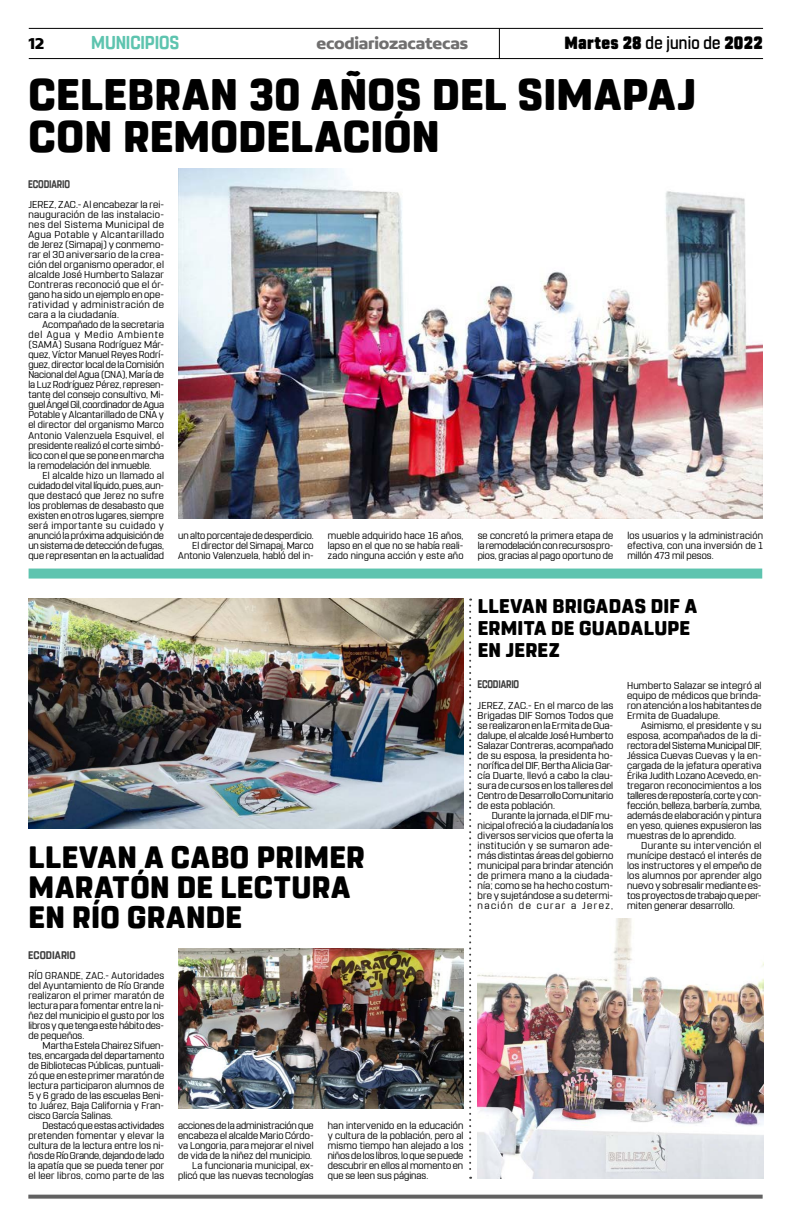
<style>
.page{position:relative;width:791px;height:1225px;background:#fff}
.page>*{position:absolute;margin:0;border:0;box-sizing:border-box;transform-origin:0 0}
.t1{font:800 44px/42px "Rohn Rounded";letter-spacing:.01em;color:#000}
.t2{font:800 30.8px/30px "Rohn Rounded";letter-spacing:.02em;color:#000}
.t3{font:800 19.8px/22px "Rohn Rounded";letter-spacing:.02em;color:#000}
.t4{font:700 18.6px "Rohn Rounded";letter-spacing:-.01em;color:#5ec4af;scale:.91 1}
.t5{font:900 17.6px "Rohn Rounded";letter-spacing:.015em;color:#000;scale:.91 1}
.t6{font:700 16.9px "Concord";letter-spacing:-.01em;color:#706f6f}
.t7{font:700 16.9px "Concord";color:#000}
.t8{font:700 11px "Rohn Rounded";letter-spacing:-.01em;color:#3d3d3d;scale:.83 1}
.t9{font:700 11px "Rohn Rounded";letter-spacing:-.01em;color:#3d3d3d;scale:.91 1}
.t10{font:10px/10px "Rohn Rounded";letter-spacing:.005em;color:#000;text-align:justify}
.s1{font-weight:500}
</style>
<div class="page">
<hr style="left:29px;top:28px;width:734px;height:1px;background:#000">
<hr style="left:29px;top:58px;width:734px;height:1px;background:#000">
<hr style="left:499px;top:28px;width:1px;height:31px;background:#000">
<svg style="left:28px;top:1194px;width:735px;height:4px;background:#7a7a7a"></svg>
<div style="left:29px;top:568px;width:733px;height:10px;background:#5ec4af"></div>
<svg style="left:469px;top:598px;width:2px;height:580px"></svg>
<img style="left:178px;top:168px;width:585px;height:350px">
<img style="left:178px;top:948px;width:285px;height:160px">
<img style="left:29px;top:598px;width:434px;height:230px">
<img style="left:478px;top:918px;width:285px;height:260px">
<h3 class="t7" style="left:28px;top:33px;width:18px">12</h3>
<h3 class="t4" style="left:91px;top:32px;width:98px">MUNICIPIOS</h3>
<h3 class="t6" style="left:316px;top:33px;width:153px">ecodiariozacatecas</h3>
<h3 class="t5" style="left:565px;top:33px;width:219px">Martes 28 <span class="s1">de junio de</span> 2022</h3>
<h1 class="t1" style="left:29px;top:74px;width:669px">CELEBRAN 30 AÑOS DEL SIMAPAJ<br>CON REMODELACIÓN</h1>
<p class="t8" style="left:28px;top:177px;width:52px">ECODIARIO</p>
<p class="t10" style="left:28px;top:200px;width:137px">JEREZ, ZAC.- Al encabezar la rei&shy;nauguración de las instalacio&shy;nes del Sistema Municipal de Agua Potable y Alcantarillado de Jerez (Simapaj) y conmemo&shy;rar el 30 aniversario de la crea&shy;ción del organismo operador, el alcalde José Humberto Salazar Contreras reconoció que el ór&shy;gano ha sido un ejemplo en ope&shy;ratividad y administración de cara a la ciudadanía.</p>
<p class="t10" style="left:28px;top:320px;width:137px;text-indent:14px">Acompañado de la secretaria del Agua y Medio Ambiente (SAMA) Susana Rodríguez Már&shy;quez, Víctor Manuel Reyes Rodrí&shy;guez, director local de la Comisión Nacional del Agua (CNA), María de la Luz Rodríguez Pérez, represen&shy;tante del consejo consultivo, Mi&shy;guel Ángel Gil, coordinador de Agua Potable y Alcantarillado de CNA y el director del organismo Marco Antonio Valenzuela Esquivel, el presidente realizó el corte simbó&shy;lico con el que se pone en marcha la remodelación del inmueble.</p>
<p class="t10" style="left:28px;top:470px;width:137px;text-indent:14px">El alcalde hizo un llamado al cuidado del vital líquido, pues, aun&shy;que destacó que Jerez no sufre los problemas de desabasto que existen en otros lugares, siempre será importante su cuidado y anunció la próxima adquisición de un sistema de detección de fugas, que representan en la actualidad</p>
<p class="t10" style="left:178px;top:530px;width:137px;text-align:right">un alto porcentaje de desperdicio.<br>El director del Simapaj, Marco<br>Antonio Valenzuela, habló del in-</p>
<p class="t10" style="left:328px;top:530px;width:137px">mueble adquirido hace 16 años, lapso en el que no se había reali&shy;zado ninguna acción y este año</p>
<p class="t10" style="left:478px;top:530px;width:137px">se concretó la primera etapa de la remodelación con recursos pro&shy;pios, gracias al pago oportuno de</p>
<p class="t10" style="left:627px;top:530px;width:137px">los usuarios y la administración efectiva, con una inversión de 1 millón 473 mil pesos.</p>
<h3 class="t3" style="left:478px;top:595px;width:221px">LLEVAN BRIGADAS DIF A<br>ERMITA DE GUADALUPE<br>EN JEREZ</h3>
<h2 class="t2" style="left:29px;top:842px;width:338px">LLEVAN A CABO PRIMER<br>MARATÓN DE LECTURA<br>EN RÍO GRANDE</h2>
<p class="t9" style="left:28px;top:949px;width:54px">ECODIARIO</p>
<p class="t10" style="left:28px;top:970px;width:137px">RÍO GRANDE, ZAC.- Autoridades del Ayuntamiento de Río Grande realizaron el primer maratón de lectura para fomentar entre la ni&shy;ñez del municipio el gusto por los libros y que tenga este hábito des&shy;de pequeños.</p>
<p class="t10" style="left:28px;top:1040px;width:137px;text-indent:14px">Martha Estela Chairez Sifuen&shy;tes, encargada del departamento de Bibliotecas Públicas, puntuali&shy;zó que en este primer maratón de lectura participaron alumnos de 5 y 6 grado de las escuelas Beni&shy;to Juárez, Baja California y Fran&shy;cisco García Salinas.</p>
<p class="t10" style="left:28px;top:1120px;width:137px;text-indent:14px">Destacó que estas actividades pretenden fomentar y elevar la cultura de la lectura entre los ni&shy;ños de Río Grande, dejando de lado la apatía que se pueda tener por el leer libros, como parte de las</p>
<p class="t10" style="left:178px;top:1120px;width:137px;text-align:right">acciones de la administración que encabeza el alcalde Mario Córdo&shy;va Longoria, para mejorar el nivel de vida de la niñez del municipio.<br>La funcionaria municipal, ex&shy;plicó que las nuevas tecnologías</p>
<p class="t10" style="left:328px;top:1120px;width:137px">han intervenido en la educación y cultura de la población, pero al mismo tiempo han alejado a los niños de los libros, lo que se puede descubrir en ellos al momento en que se leen sus páginas.</p>
<p class="t8" style="left:477px;top:678px;width:52px">ECODIARIO</p>
<p class="t10" style="left:478px;top:700px;width:137px">JEREZ, ZAC.- En el marco de las Brigadas DIF Somos Todos que se realizaron en la Ermita de Gua&shy;dalupe, el alcalde José Humberto Salazar Contreras, acompañado de su esposa, la presidenta ho&shy;norífica del DIF, Bertha Alicia Gar&shy;cía Duarte, llevó a cabo la clau&shy;sura de cursos en los talleres del Centro de Desarrollo Comunitario de esta población.</p>
<p class="t10" style="left:478px;top:810px;width:137px;text-indent:14px">Durante la jornada, el DIF mu&shy;nicipal ofreció a la ciudadanía los diversos servicios que oferta la institución y se sumaron ade&shy;más distintas áreas del gobierno municipal para brindar atención de primera mano a la ciudada&shy;nía; como se ha hecho costum&shy;bre y sujetándose a su determi&shy;nación de curar a Jerez,</p>
<p class="t10" style="left:627px;top:680px;width:136px">Humberto Salazar se integró al equipo de médicos que brinda&shy;ron atención a los habitantes de Ermita de Guadalupe.</p>
<p class="t10" style="left:627px;top:720px;width:136px;text-indent:14px">Asimismo, el presidente y su esposa, acompañados de la di&shy;rectora del Sistema Municipal DIF, Jéssica Cuevas Cuevas y la en&shy;cargada de la jefatura operativa Érika Judith Lozano Acevedo, en&shy;tregaron reconocimientos a los talleres de repostería, corte y con&shy;fección, belleza, barbería, zumba, además de elaboración y pintura en yeso, quienes expusieron las muestras de lo aprendido.</p>
<p class="t10" style="left:627px;top:840px;width:136px;text-indent:14px">Durante su intervención el munícipe destacó el interés de los instructores y el empeño de los alumnos por aprender algo nuevo y sobresalir mediante es&shy;tos proyectos de trabajo que per&shy;miten generar desarrollo.</p>
</div>
